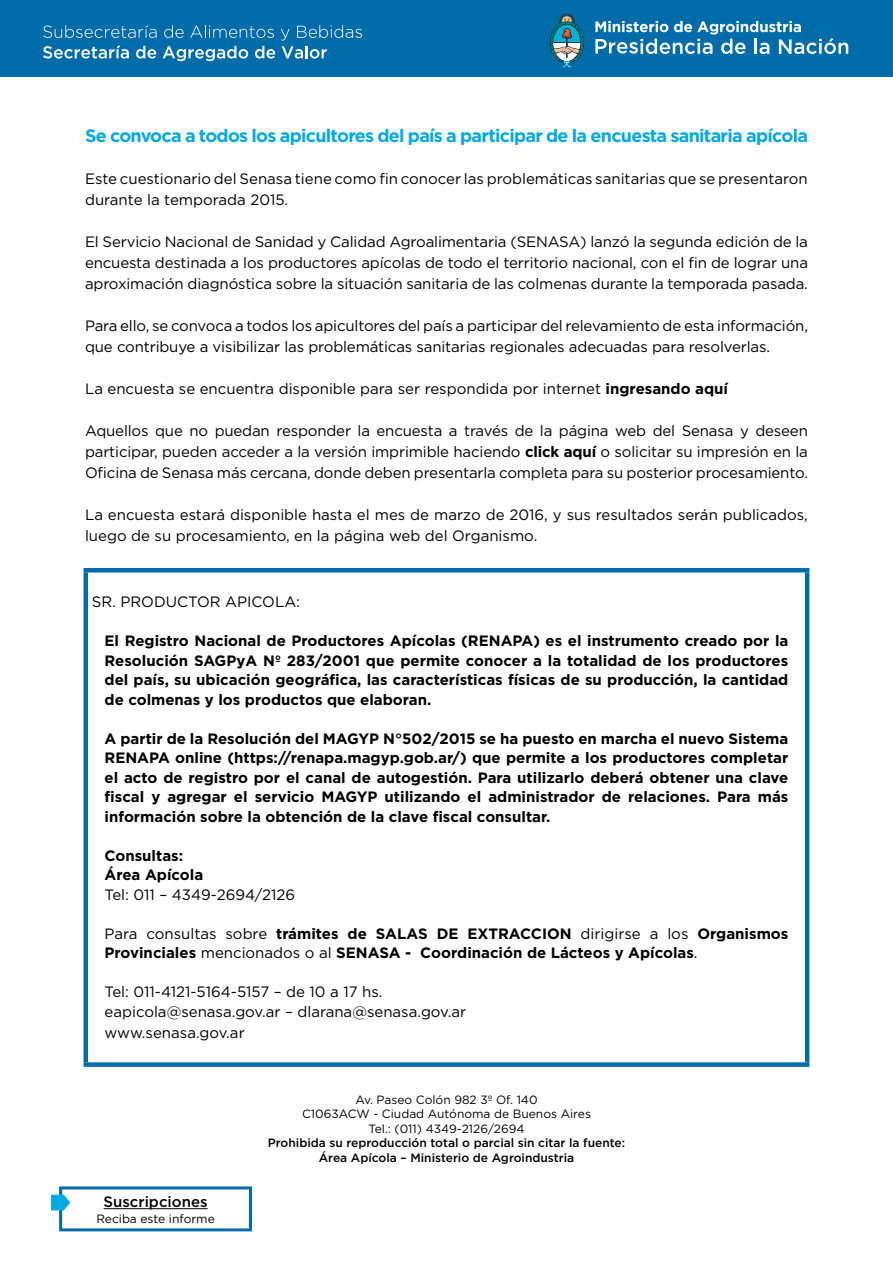
<style>
.page{position:relative;width:893px;height:1263px;background:#fff}
.page>*{position:absolute;margin:0;border:0;box-sizing:border-box;transform-origin:0 0}
.t1{font:700 18px "Gotham";letter-spacing:-.04em;color:#00a9e2}
.t2{font:15px/21px "Gotham";letter-spacing:-.005em;color:#000}
.t3{font:700 15px/19.5px "Gotham";color:#000;text-align:justify}
.t4{font:500 15px "Gotham";color:#000}
.t5{font:12px/14.4px "Gotham";color:#000;text-align:center}
.t6{font:500 12px/14.4px "Gotham";color:#000;text-align:center}
.s1{font-weight:700}
.s2{font-weight:400}
</style>
<div class="page">
<div style="left:0;top:0;width:893px;height:76px;background:#006ba9"></div>
<svg style="left:550px;top:13px;width:34px;height:55px"></svg>
<svg style="left:595px;top:21px;width:253px;height:33px"></svg>
<svg style="left:43px;top:25px;width:114px;height:13px"></svg>
<svg style="left:164px;top:25px;width:20px;height:13px"></svg>
<svg style="left:190px;top:25px;width:84px;height:13px"></svg>
<svg style="left:43px;top:45px;width:86px;height:14px"></svg>
<svg style="left:136px;top:46px;width:20px;height:13px"></svg>
<svg style="left:163px;top:46px;width:85px;height:15px"></svg>
<svg style="left:255px;top:46px;width:20px;height:13px"></svg>
<svg style="left:281px;top:25px;width:81px;height:34px"></svg>
<hr style="left:104px;top:1208px;width:104px;height:1px;background:#000">
<div style="left:59px;top:1186px;width:193px;height:45px;border:3px solid #006ba9"></div>
<svg style="left:51px;top:1195px;width:19px;height:15px"></svg>
<hr style="left:84px;top:568px;width:725px;height:4px;background:#006ba9">
<hr style="left:84px;top:572px;width:4px;height:490px;background:#006ba9">
<hr style="left:805px;top:572px;width:4px;height:490px;background:#006ba9">
<div style="left:84px;top:1062px;width:725px;height:5px;background:#006ba9"></div>
<p class="t1" style="left:85px;top:124px;width:724px">Se convoca a todos los apicultores del país a participar de la encuesta sanitaria apícola</p>
<p class="t2" style="left:85px;top:168px;width:724px">Este cuestionario del Senasa tiene como fin conocer las problemáticas sanitarias que se presentaron durante la temporada 2015.</p>
<p class="t2" style="left:85px;top:231px;width:724px;text-align:justify">El Servicio Nacional de Sanidad y Calidad Agroalimentaria (SENASA) lanzó la segunda edición de la encuesta destinada a los productores apícolas de todo el territorio nacional, con el fin de lograr una aproximación diagnóstica sobre la situación sanitaria de las colmenas durante la temporada pasada.</p>
<p class="t2" style="left:85px;top:315px;width:724px">Para ello, se convoca a todos los apicultores del país a participar del relevamiento de esta información, que contribuye a visibilizar las problemáticas sanitarias regionales adecuadas para resolverlas.</p>
<p class="t2" style="left:85px;top:378px;width:644px">La encuesta se encuentra disponible para ser respondida por internet <span class="s1">ingresando aquí</span></p>
<p class="t2" style="left:85px;top:420px;width:724px;text-align:justify">Aquellos que no puedan responder la encuesta a través de la página web del Senasa y deseen participar, pueden acceder a la versión imprimible haciendo <span class="s1">click aquí</span> o solicitar su impresión en la Oficina de Senasa más cercana, donde deben presentarla completa para su posterior procesamiento.</p>
<p class="t2" style="left:85px;top:504px;width:724px">La encuesta estará disponible hasta el mes de marzo de 2016, y sus resultados serán publicados, luego de su procesamiento, en la página web del Organismo.</p>
<p class="t2" style="left:92px;top:591px;width:210px">SR. PRODUCTOR APICOLA:</p>
<p class="t3" style="left:105px;top:631px;width:685px">El Registro Nacional de Productores Apícolas (RENAPA) es el instrumento creado por la Resolución SAGPyA Nº 283/2001 que permite conocer a la totalidad de los productores del país, su ubicación geográfica, las características físicas de su producción, la cantidad de colmenas y los productos que elaboran.</p>
<p class="t3" style="left:105px;top:728px;width:685px">A partir de la Resolución del MAGYP N°502/2015 se ha puesto en marcha el nuevo Sistema RENAPA online (https://renapa.magyp.gob.ar/) que permite a los productores completar el acto de registro por el canal de autogestión. Para utilizarlo deberá obtener una clave fiscal y agregar el servicio MAGYP utilizando el administrador de relaciones. Para más información sobre la obtención de la clave fiscal consultar.</p>
<p class="t3" style="left:105px;top:845px;width:100px">Consultas:<br>Área Apícola</p>
<p class="t2" style="left:105px;top:883px;width:192px">Tel: 011 – 4349-2694/2126</p>
<p class="t3" style="left:105px;top:923px;width:685px"><span class="s2">Para consultas sobre</span> trámites de SALAS DE EXTRACCION <span class="s2">dirigirse a los</span> Organismos<br>Provinciales <span class="s2">mencionados o al</span> SENASA - Coordinación de Lácteos y Apícolas<span class="s2">.</span></p>
<p class="t2" style="left:105px;top:982px;width:363px;line-height:19.5px">Tel: 011-4121-5164-5157 – de 10 a 17 hs. eapicola@senasa.gov.ar – dlarana@senasa.gov.ar</p>
<p class="t2" style="left:105px;top:1021px;width:142px">www.senasa.gov.ar</p>
<p class="t4" style="left:104px;top:1191px;width:106px">Suscripciones</p>
<p class="t5" style="left:96px;top:1211px;width:120px">Reciba este informe</p>
<p class="t5" style="left:302px;top:1092px;width:290px">Av. Paseo Colón 982 3º Of. 140<br>C1063ACW - Ciudad Autónoma de Buenos Aires<br>Tel.: (011) 4349-2126/2694</p>
<p class="t6" style="left:268px;top:1136px;width:359px">Prohibida su reproducción total o parcial sin citar la fuente:<br>Área Apícola – Ministerio de Agroindustria</p>
</div>
